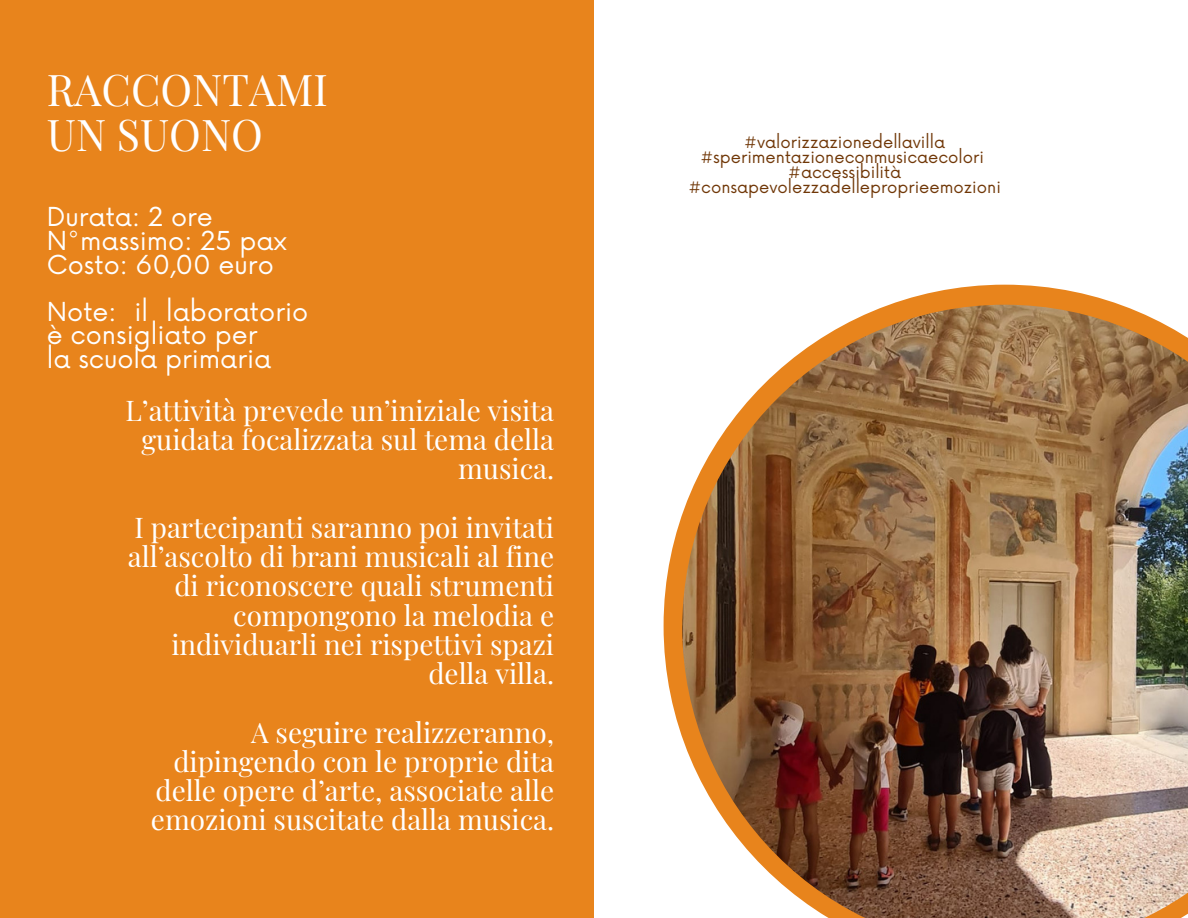
<style>
.page{position:relative;width:1188px;height:918px;background:#e8841c}
.page>*{position:absolute;margin:0;border:0;box-sizing:border-box;transform-origin:0 0}
.t1{font:42.9px "Playfair Display";color:#fff}
.t2{font:27.9px/29.2px "Playfair Display";color:#fff;text-align:right}
.t3{font:25.5px/23.7px "Now";color:#fff}
.t4{font:16.35px/15.3px "Now";color:#703707;text-align:center}
</style>
<div class="page">
<div style="left:594px;top:0;width:594px;height:918px;background:#fff"></div>
<svg style="left:664px;top:285px;width:457px;height:452px"></svg>
<img style="left:682px;top:305px;width:506px;height:613px">
<p class="t1" style="left:47px;top:59px;width:282px">RACCONTAMI</p>
<p class="t1" style="left:47px;top:104px;width:218px">UN SUONO</p>
<p class="t3" style="left:47px;top:207px;width:168px">Durata: 2 ore</p>
<p class="t3" style="left:47px;top:230px;width:242px">N°massimo: 25 pax</p>
<p class="t3" style="left:47px;top:254px;width:228px">Costo: 60,00 euro</p>
<p class="t3" style="left:47px;top:301px;width:263px">Note: il laboratorio è consigliato per</p>
<p class="t3" style="left:47px;top:348px;width:226px">la scuola primaria</p>
<p class="t2" style="left:126px;top:395px;width:430px">L’attività prevede un’iniziale visita guidata focalizzata sul tema della musica.</p>
<p class="t2" style="left:128px;top:512px;width:428px">I partecipanti saranno poi invitati all’ascolto di brani musicali al fine di riconoscere quali strumenti compongono la melodia e individuarli nei rispettivi spazi della villa.</p>
<p class="t2" style="left:151px;top:716px;width:405px">A seguire realizzeranno, dipingendo con le proprie dita delle opere d’arte, associate alle emozioni suscitate dalla musica.</p>
<p class="t4" style="left:700px;top:135px;width:285px">#valorizzazionedellavilla #sperimentazioneconmusicaecolori</p>
<p class="t4" style="left:688px;top:166px;width:314px">#accessibilità #consapevolezzadelleproprieemozioni</p>
</div>
